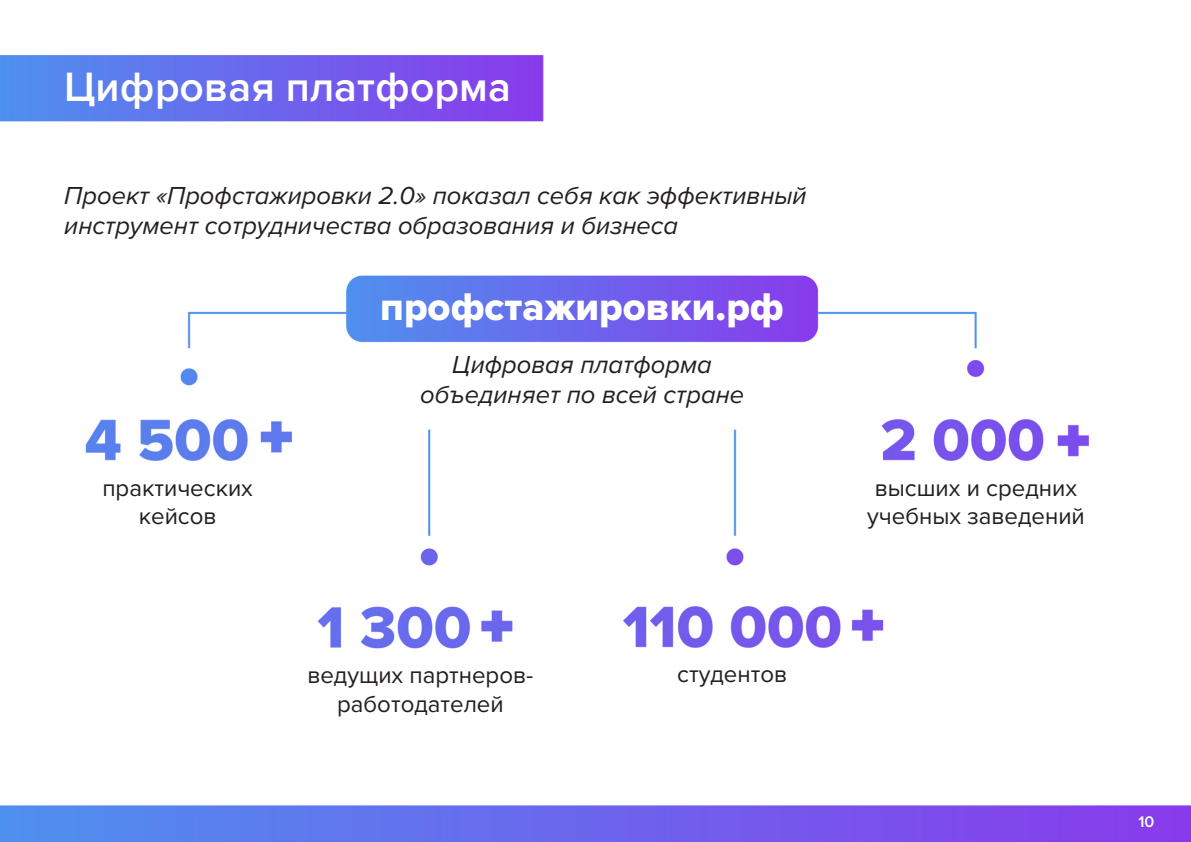
<style>
.page{position:relative;width:1191px;height:842px;background:#fff}
.page>*{position:absolute;margin:0;border:0;box-sizing:border-box;transform-origin:0 0}
.t1{font:600 42.5px "Proxima Nova";color:#fff}
.t2{font:40px "Proxima Nova Extrabld";color:#fff}
.t3{font:italic 25.5px/30.6px "Proxima Nova";color:#231f20}
.t4{font:24px/28.8px "Proxima Nova";color:#231f20;text-align:center}
.t5{font:600 16px "Proxima Nova";color:#fff}
</style>
<div class="page">
<img style="left:0;top:55px;width:1191px;height:787px">
<h1 class="t1" style="left:64px;top:62px;width:448px">Цифровая платформа</h1>
<p class="t3" style="left:64px;top:179px;width:744px">Проект «Профстажировки 2.0» показал себя как эффективный инструмент сотрудничества образования и бизнеса</p>
<h2 class="t2" style="left:380px;top:283px;width:405px">профстажировки.рф</h2>
<p class="t3" style="left:420px;top:348px;width:326px;text-align:center">Цифровая платформа объединяет по всей стране</p>
<p class="t4" style="left:102px;top:472px;width:152px">практических кейсов</p>
<p class="t4" style="left:867px;top:472px;width:219px">высших и средних учебных заведений</p>
<p class="t4" style="left:307px;top:659px;width:227px">ведущих партнеров&shy;работодателей</p>
<p class="t4" style="left:677px;top:659px;width:111px">студентов</p>
<p class="t5" style="left:1138px;top:812px;width:17px">10</p>
</div>
